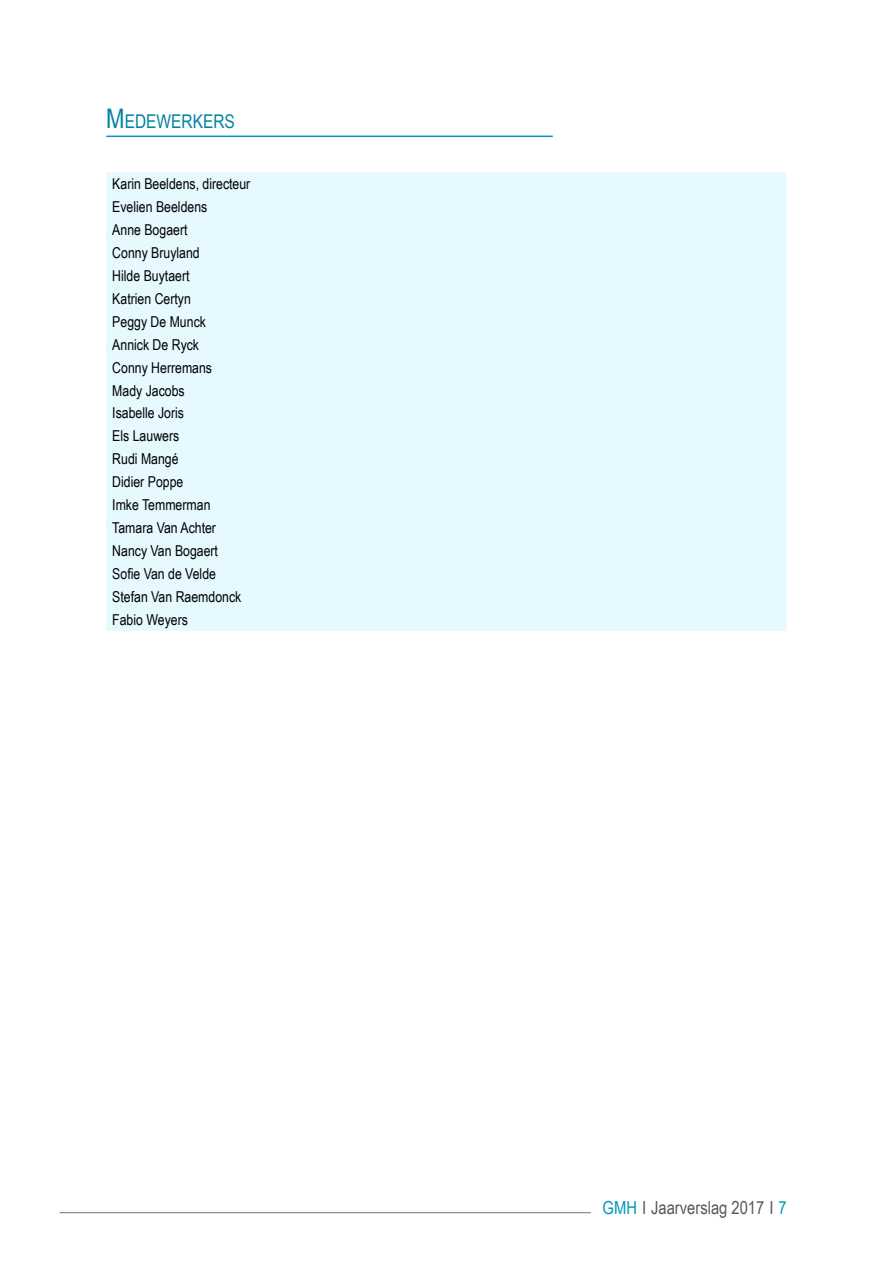
<style>
.page{position:relative;width:893px;height:1263px;background:#fff}
.page>*{position:absolute;margin:0;border:0;box-sizing:border-box;transform-origin:0 0}
.t1{font:18.9px "Arial Narrow";color:#0082a3}
.t2{font:18px "Arial Narrow";color:#58585a}
.t3{font:15px/23px "Arial Narrow";color:#000}
.s1{font-size:27px}
.s2{color:#0098b4}
</style>
<div class="page">
<hr style="left:60px;top:1212px;width:531px;height:1px;background:#707172">
<hr style="left:106px;top:136px;width:447px;height:1px;background:#0098b4">
<div style="left:106px;top:172px;width:681px;height:459px;background:#e5f9ff"></div>
<p class="t1" style="left:106px;top:107px;width:130px"><span class="s1">M</span>EDEWERKERS</p>
<p class="t3" style="left:112px;top:172px;width:140px">Karin Beeldens, directeur<br>Evelien Beeldens<br>Anne Bogaert<br>Conny Bruyland<br>Hilde Buytaert<br>Katrien Certyn<br>Peggy De Munck<br>Annick De Ryck<br>Conny Herremans<br>Mady Jacobs<br>Isabelle Joris<br>Els Lauwers<br>Rudi Mangé<br>Didier Poppe<br>Imke Temmerman<br>Tamara Van Achter<br>Nancy Van Bogaert<br>Sofie Van de Velde<br>Stefan Van Raemdonck<br>Fabio Weyers</p>
<p class="t2" style="left:603px;top:1194px;width:186px"><span class="s2">GMH</span> I Jaarverslag 2017 I <span class="s2">7</span></p>
</div>
